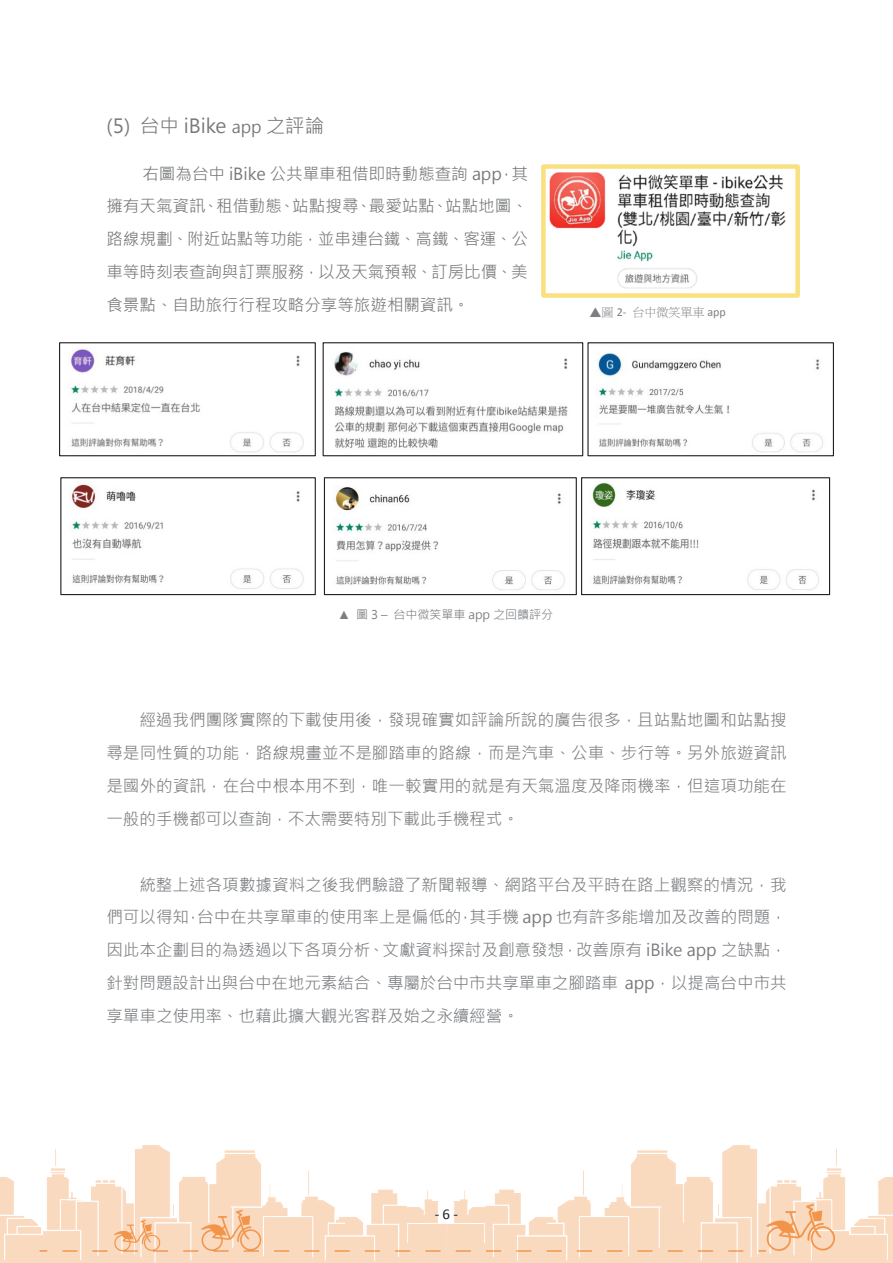
<style>
.page{position:relative;width:893px;height:1263px;background:#fff}
.page>*{position:absolute;margin:0;border:0;box-sizing:border-box;transform-origin:0 0}
.t1{font:19.5px "Microsoft Jheng Hei";color:#76787b}
.t2{font:16.5px/32.8px "Microsoft Jheng Hei";color:#7c7e81;text-align:justify}
.t3{font:16.5px/32.8px "Microsoft Jheng Hei";color:#76787b;text-align:justify}
.t4{font:15px "Calibri";color:#231f20}
.t5{font:12px "Microsoft Jheng Hei";color:#7c7e81}
.t6{font:12px "P Ming Li U";color:#7c7e81}
.s1{font-size:16.5px}
.s2{font-family:"Calibri"}
.s3{color:#76787b}
</style>
<div class="page">
<img style="left:0;top:342px;width:893px;height:921px">
<div style="left:327px;top:595px;width:244px;height:35px;background:#fff"></div>
<img style="left:325px;top:344px;width:256px;height:110px">
<div style="left:323px;top:342px;width:260px;height:114px;border:1px solid #231f20"></div>
<img style="left:326px;top:479px;width:249px;height:114px">
<div style="left:324px;top:477px;width:253px;height:118px;border:1px solid #231f20"></div>
<img style="left:62px;top:479px;width:252px;height:114px">
<div style="left:60px;top:477px;width:256px;height:118px;border:1px solid #231f20"></div>
<img style="left:61px;top:344px;width:253px;height:110px">
<div style="left:59px;top:342px;width:257px;height:114px;border:1px solid #231f20"></div>
<img style="left:583px;top:479px;width:245px;height:114px">
<div style="left:581px;top:477px;width:249px;height:118px;border:1px solid #231f20"></div>
<img style="left:589px;top:344px;width:243px;height:110px">
<div style="left:587px;top:342px;width:247px;height:114px;border:1px solid #231f20"></div>
<img style="left:549px;top:172px;width:237px;height:117px">
<div style="left:541px;top:164px;width:259px;height:134px;border:4px solid #f9e181"></div>
<div style="left:139px;top:707px;width:648px;height:27px;background:#fff"></div>
<div style="left:106px;top:740px;width:681px;height:27px;background:#fff"></div>
<div style="left:106px;top:772px;width:681px;height:27px;background:#fff"></div>
<div style="left:106px;top:805px;width:413px;height:27px;background:#fff"></div>
<div style="left:139px;top:871px;width:648px;height:27px;background:#fff"></div>
<div style="left:106px;top:904px;width:417px;height:27px;background:#fff"></div>
<div style="left:556px;top:904px;width:231px;height:27px;background:#fff"></div>
<div style="left:106px;top:936px;width:581px;height:27px;background:#fff"></div>
<div style="left:721px;top:936px;width:66px;height:27px;background:#fff"></div>
<div style="left:106px;top:969px;width:519px;height:27px;background:#fff"></div>
<div style="left:654px;top:969px;width:133px;height:27px;background:#fff"></div>
<div style="left:106px;top:1002px;width:413px;height:27px;background:#fff"></div>
<p class="t1" style="left:106px;top:114px;width:219px">(5) 台中 iBike <span class="s1">app</span> 之評論</p>
<p class="t3" style="left:106px;top:157px;width:423px;text-indent:36px">右圖為台中 iBike 公共單車租借即時動態查詢 app，其擁有天氣資訊、租借動態、站點搜尋、最愛站點、站點地圖、路線規劃、附近站點等功能，並串連台鐵、高鐵、客運、公車等時刻表查詢與訂票服務，以及天氣預報、訂房比價、美食景點、自助旅行行程攻略分享等旅遊相關資訊。</p>
<p class="t6" style="left:590px;top:307px;width:138px">▲圖 <span class="s2">2-</span> 台中微笑單車 <span class="s2">app</span></p>
<p class="t5" style="left:338px;top:607px;width:217px">▲ 圖 3 – 台中微笑單車 app 之回饋評分</p>
<p class="t2" style="left:106px;top:704px;width:682px;text-indent:33px">經過我們團隊實際的下載使用後，發現確實如評論所說的廣告很多，且站點地圖和站點搜尋是同性質的功能，路線規畫並不是腳踏車的路線，而是汽車、公車、步行等。另外旅遊資訊是國外的資訊，在台中根本用不到，唯一較實用的就是有天氣溫度及降雨機率，但這項功能在一般的手機都可以查詢，不太需要特別下載此手機程式。</p>
<p class="t2" style="left:106px;top:868px;width:682px;text-indent:33px">統整上述各項數據資料之後我們驗證了新聞報導、網路平台及平時在路上觀察的情況，我們可以得知，台中在共享單車的使用率上是偏低的，其手機 <span class="s3">app</span> 也有許多能增加及改善的問題，因此本企劃目的為透過以下各項分析、文獻資料探討及創意發想，改善原有 iBike <span class="s3">app</span> 之缺點，針對問題設計出與台中在地元素結合、專屬於台中市共享單車之腳踏車 <span class="s3">app</span>，以提高台中市共享單車之使用率、也藉此擴大觀光客群及始之永續經營。</p>
<p class="t4" style="left:435px;top:1204px;width:25px">-6 -</p>
</div>
